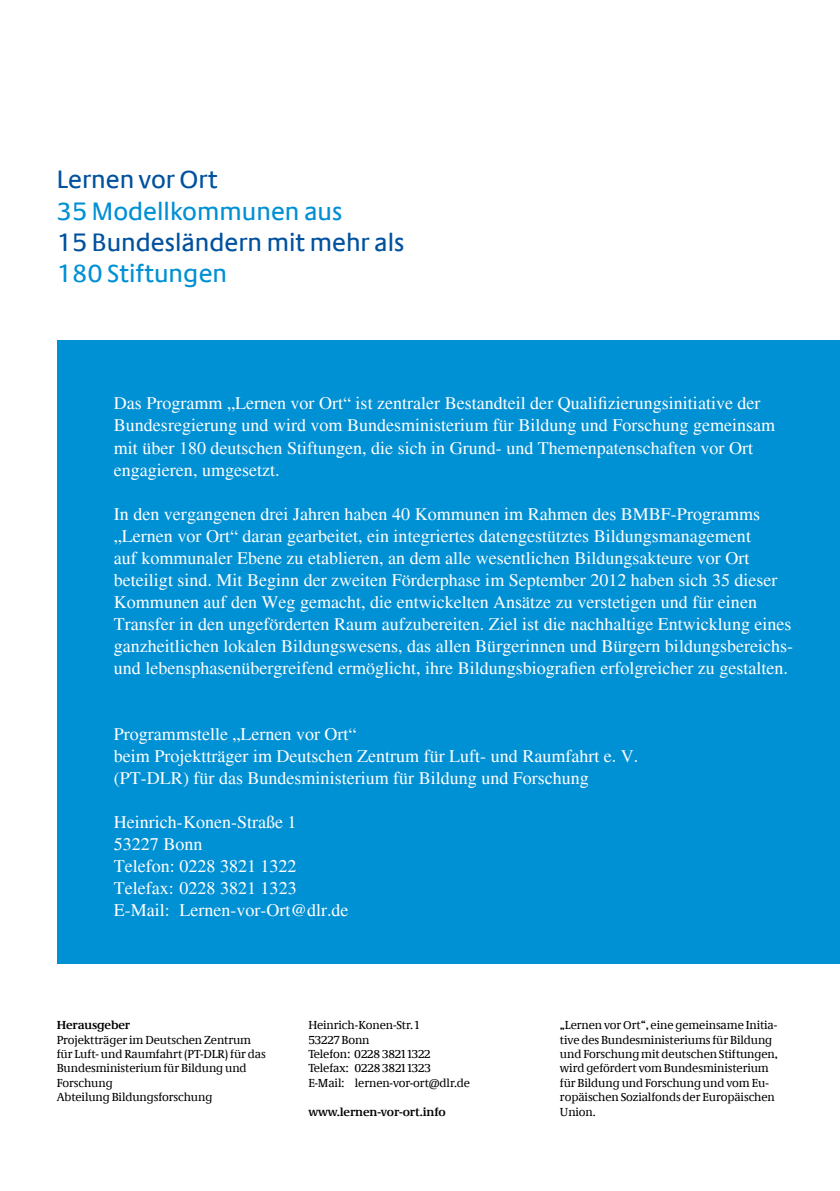
<style>
.page{position:relative;width:840px;height:1191px;background:#fff}
.page>*{position:absolute;margin:0;border:0;box-sizing:border-box;transform-origin:0 0}
.Headline_Sub_18pt{font:26px/31.2px "Neue Praxis Tab";color:#0090d4}
.Headline_Sub_18pt-2{font:26px "Neue Praxis Tab";color:#00519e}
.t1{font:18px/22px "Times";color:#fff}
.t2{font:12px/14.4px "Neue Demos";letter-spacing:-.01em;color:#000}
.t3{font:700 12px "Neue Demos";letter-spacing:-.01em;color:#000}
.s1{color:#00519e}
</style>
<div class="page">
<div style="left:57px;top:340px;width:782px;height:624px;background:#0090d4"></div>
<p class="Headline_Sub_18pt" style="left:57px;top:164px;width:287px"><span class="s1">Lernen vor Ort<br></span>35 Modellkommunen aus</p>
<p class="Headline_Sub_18pt-2" style="left:57px;top:226px;width:349px">15 Bundesländern mit mehr als</p>
<p class="Headline_Sub_18pt" style="left:57px;top:257px;width:172px">180 Stiftungen</p>
<p class="t1" style="left:114px;top:393px;width:662px">Das Programm „Lernen vor Ort“ ist zentraler Bestandteil der Qualifizierungsinitiative der<br>Bundesregierung und wird vom Bundesministerium für Bildung und Forschung gemeinsam</p>
<p class="t1" style="left:114px;top:437px;width:640px">mit über 180 deutschen Stiftungen, die sich in Grund- und Themenpatenschaften vor Ort engagieren, umgesetzt.</p>
<p class="t1" style="left:114px;top:503px;width:680px">In den vergangenen drei Jahren haben 40 Kommunen im Rahmen des BMBF-Programms „Lernen vor Ort“ daran gearbeitet, ein integriertes datengestütztes Bildungsmanagement<br>auf kommunaler Ebene zu etablieren, an dem alle wesentlichen Bildungsakteure vor Ort beteiligt sind. Mit Beginn der zweiten Förderphase im September 2012 haben sich 35 dieser Kommunen auf den Weg gemacht, die entwickelten Ansätze zu verstetigen und für einen Transfer in den ungeförderten Raum aufzubereiten. Ziel ist die nachhaltige Entwicklung eines ganzheitlichen lokalen Bildungswesens, das allen Bürgerinnen und Bürgern bildungsbereichs&shy;und lebensphasenübergreifend ermöglicht, ihre Bildungsbiografien erfolgreicher zu gestalten.</p>
<p class="t1" style="left:114px;top:723px;width:244px">Programmstelle „Lernen vor Ort“</p>
<p class="t1" style="left:114px;top:745px;width:525px">beim Projektträger im Deutschen Zentrum für Luft- und Raumfahrt e. V.</p>
<p class="t1" style="left:114px;top:767px;width:476px">(PT-DLR) für das Bundesministerium für Bildung und Forschung</p>
<p class="t1" style="left:114px;top:811px;width:184px">Heinrich-Konen-Straße 1</p>
<p class="t1" style="left:114px;top:833px;width:90px">53227 Bonn</p>
<p class="t1" style="left:114px;top:855px;width:184px">Telefon: 0228 3821 1322</p>
<p class="t1" style="left:114px;top:877px;width:184px">Telefax: 0228 3821 1323</p>
<p class="t1" style="left:114px;top:899px;width:236px">E-Mail: Lernen-vor-Ort@dlr.de</p>
<p class="t3" style="left:57px;top:1018px;width:75px">Herausgeber</p>
<p class="t2" style="left:57px;top:1032px;width:210px">Projektträger im Deutschen Zentrum für Luft- und Raumfahrt (PT-DLR) für das<br>Bundesministerium für Bildung und<br>Forschung</p>
<p class="t2" style="left:57px;top:1090px;width:157px">Abteilung Bildungsforschung</p>
<p class="t2" style="left:308px;top:1018px;width:112px">Heinrich-Konen-Str. 1</p>
<p class="t2" style="left:308px;top:1032px;width:63px">53227 Bonn</p>
<p class="t2" style="left:308px;top:1046px;width:124px">Telefon: 0228 3821 1322</p>
<p class="t2" style="left:308px;top:1061px;width:124px">Telefax: 0228 3821 1323</p>
<p class="t2" style="left:308px;top:1075px;width:163px">E-Mail: lernen-vor-ort@dlr.de</p>
<p class="t3" style="left:308px;top:1104px;width:139px">www.lernen-vor-ort.info</p>
<p class="t2" style="left:559px;top:1018px;width:219px">„Lernen vor Ort“, eine gemeinsame Initia&shy;tive des Bundesministeriums für Bildung und Forschung mit deutschen Stiftungen, wird gefördert vom Bundesministerium für Bildung und Forschung und vom Eu&shy;ropäischen Sozialfonds der Europäischen Union.</p>
</div>
